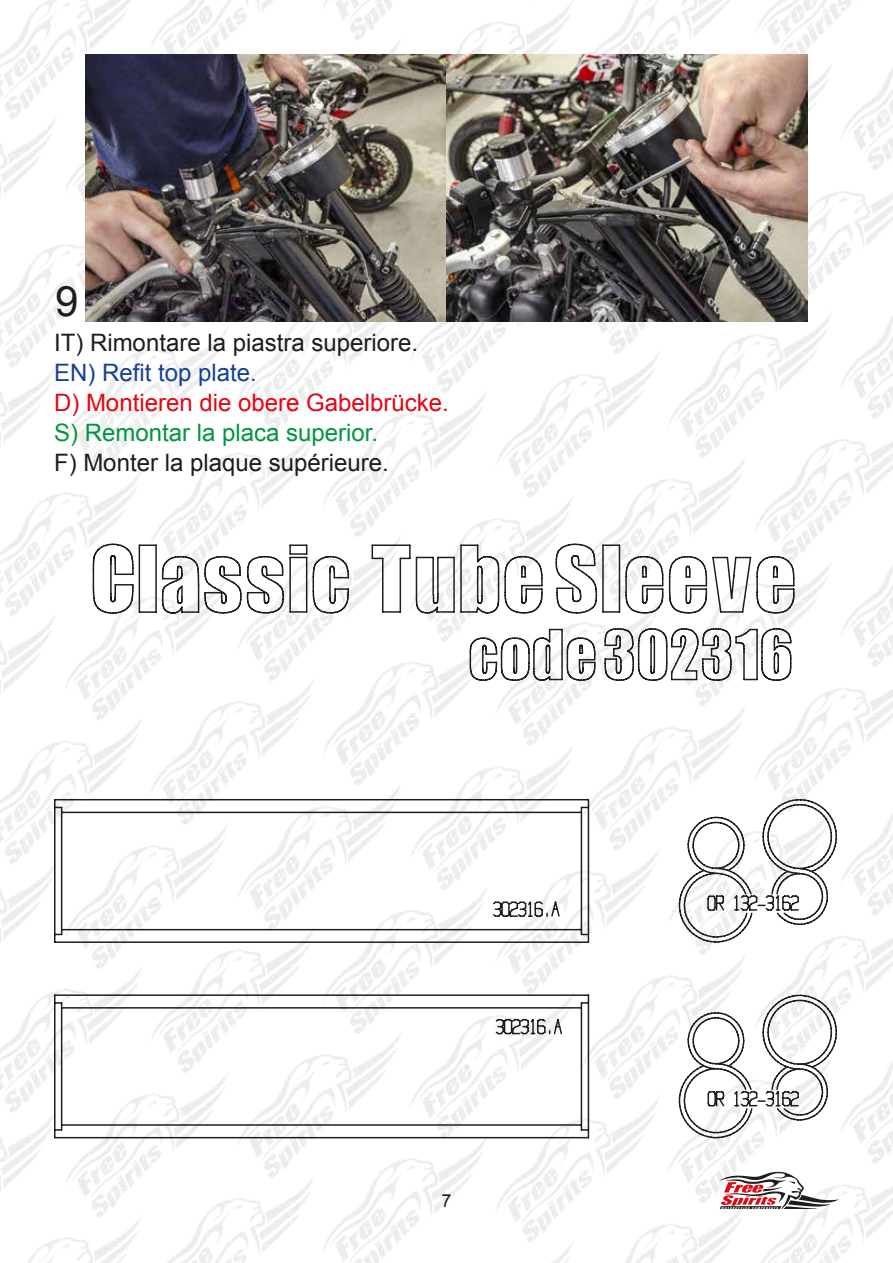
<style>
.page{position:relative;width:893px;height:1263px;background:#fff}
.page>*{position:absolute;margin:0;border:0;box-sizing:border-box;transform-origin:0 0}
.t1{font:42px "Arial";color:#1d1d1b}
.t2{font:24px "Arial";color:#1d1d1b}
.t3{font:24px "Arial";color:#e30613}
.t4{font:24px "Arial";color:#009641}
.t5{font:24px "Arial";color:#164194}
.t6{font:18px "Arial";color:#1d1d1b}
</style>
<div class="page">
<img style="left:0;top:0;width:893px;height:1262px">
<img style="left:85px;top:54px;width:723px;height:268px">
<svg style="left:780px;top:543px;width:15px;height:72px"></svg>
<svg style="left:92px;top:543px;width:688px;height:132px"></svg>
<svg style="left:469px;top:627px;width:323px;height:55px"></svg>
<svg style="left:481px;top:643px;width:348px;height:496px"></svg>
<svg style="left:740px;top:798px;width:98px;height:336px"></svg>
<svg style="left:53px;top:798px;width:687px;height:341px"></svg>
<h1 class="t1" style="left:55px;top:274px;width:25px">9</h1>
<p class="t2" style="left:54px;top:326px;width:366px">IT) Rimontare la piastra superiore.</p>
<p class="t5" style="left:54px;top:356px;width:204px">EN) Refit top plate.</p>
<p class="t3" style="left:54px;top:386px;width:396px">D) Montieren die obere Gabelbrücke.</p>
<p class="t4" style="left:54px;top:416px;width:326px">S) Remontar la placa superior.</p>
<p class="t2" style="left:54px;top:446px;width:336px">F) Monter la plaque supérieure.</p>
<p class="t6" style="left:441px;top:1189px;width:12px">7</p>
</div>
